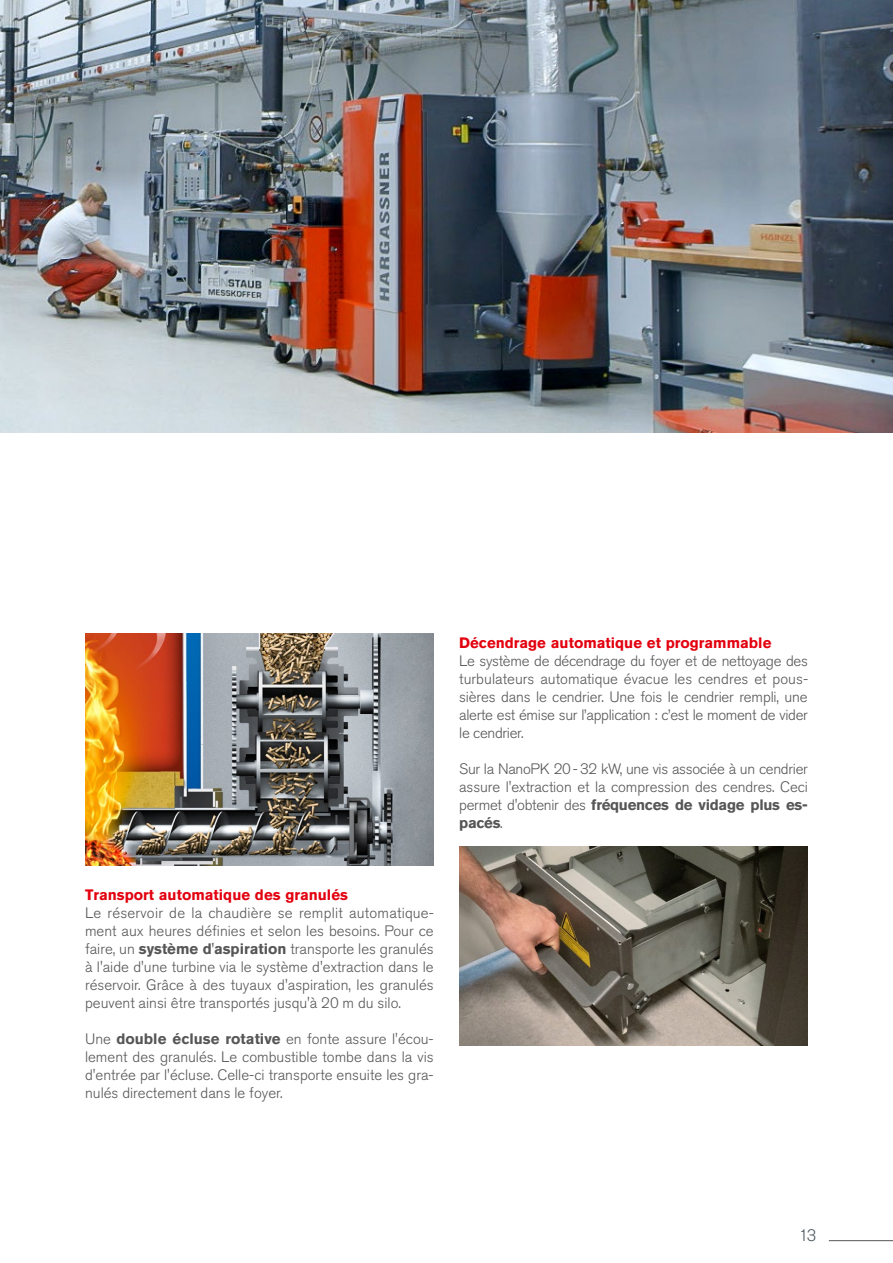
<style>
.page{position:relative;width:893px;height:1263px;background:#fff}
.page>*{position:absolute;margin:0;border:0;box-sizing:border-box;transform-origin:0 0}
.t1{font:16.5px "Akzidenz Grotesk W1 G Light";color:#4b565c}
.t2{font:15px/18px "Akzidenz Grotesk W1 G Light";letter-spacing:-.005em;color:#565656;text-align:justify}
.t3{font:15px "Akzidenz Grotesk W1 G Bold";color:#e3000f}
.t4{font:15px/18px "Akzidenz Grotesk W1 G Bold";letter-spacing:-.02em;color:#565656}
.s1{font-family:"Akzidenz Grotesk W1 G Bold"}
.s2{font-family:"Akzidenz Grotesk W1 G Light"}
</style>
<div class="page">
<img style="left:0;top:0;width:893px;height:432px">
<img style="left:85px;top:633px;width:349px;height:233px">
<img style="left:459px;top:846px;width:349px;height:200px">
<hr style="left:829px;top:1240px;width:64px;height:1px;background:#565656">
<p class="t3" style="left:85px;top:885px;width:264px">Transport automatique des granulés</p>
<p class="t2" style="left:85px;top:904px;width:350px">Le réservoir de la chaudière se remplit automatique&shy;ment aux heures définies et selon les besoins. Pour ce faire, un <span class="s1">système d'aspiration</span> transporte les granulés à l'aide d'une turbine via le système d'extraction dans le réservoir. Grâce à des tuyaux d'aspiration, les granulés peuvent ainsi être transportés jusqu'à 20 m du silo.</p>
<p class="t2" style="left:85px;top:1030px;width:350px">Une <span class="s1">double écluse rotative</span> en fonte assure l'écou&shy;lement des granulés. Le combustible tombe dans la vis d'entrée par l'écluse. Celle-ci transporte ensuite les gra&shy;nulés directement dans le foyer.</p>
<p class="t3" style="left:459px;top:633px;width:314px">Décendrage automatique et programmable</p>
<p class="t2" style="left:459px;top:652px;width:350px">Le système de décendrage du foyer et de nettoyage des turbulateurs automatique évacue les cendres et pous&shy;sières dans le cendrier. Une fois le cendrier rempli, une alerte est émise sur l’application : c’est le moment de vider le cendrier.</p>
<p class="t2" style="left:459px;top:760px;width:350px">Sur la NanoPK 20 -32 kW, une vis associée à un cendrier assure l'extraction et la compression des cendres. Ceci</p>
<p class="t4" style="left:459px;top:796px;width:350px"><span class="s2">permet d'obtenir des</span> fréquences de vidage plus es&shy;pacés<span class="s2">.</span></p>
<p class="t1" style="left:799px;top:1225px;width:19px">13</p>
</div>
